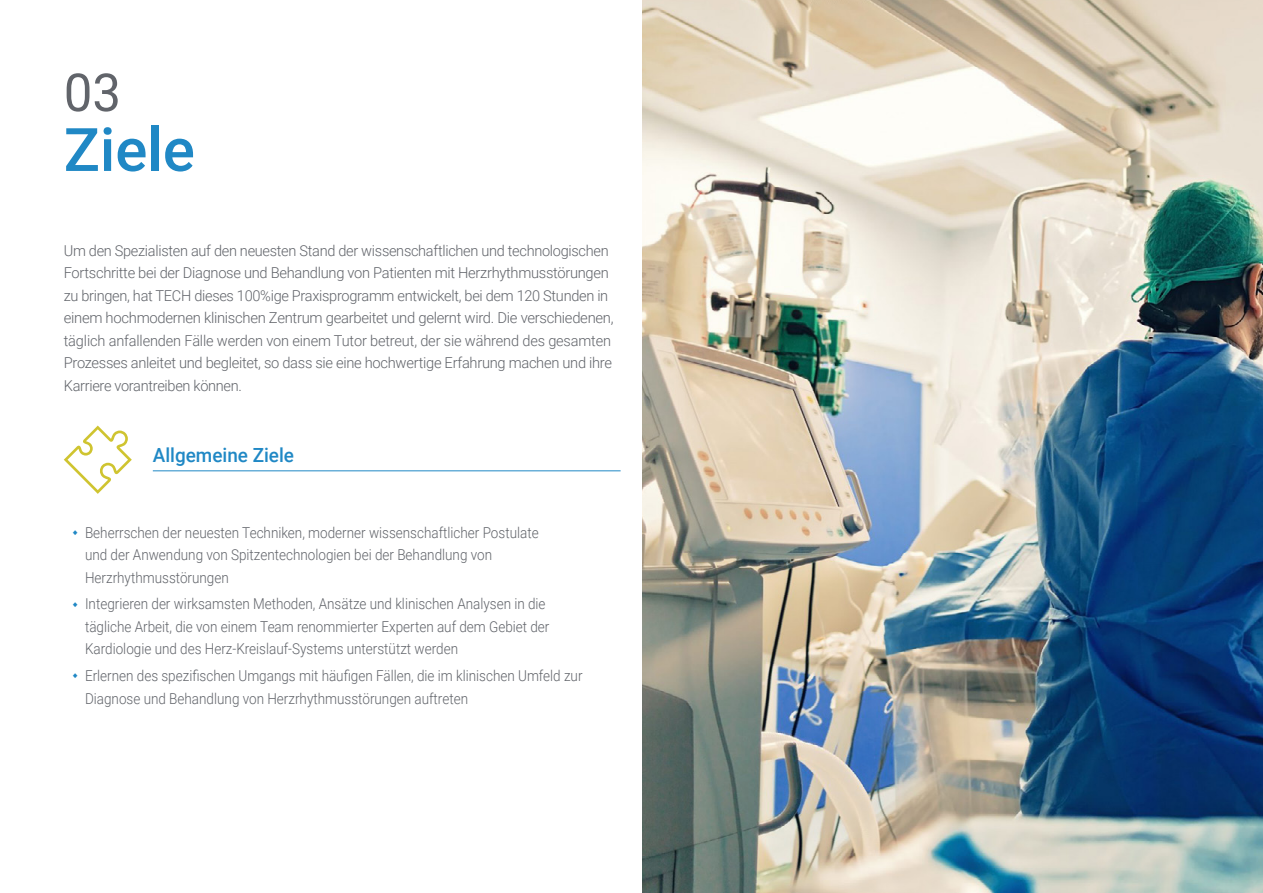
<style>
.page{position:relative;width:1263px;height:893px;background:#fff}
.page>*{position:absolute;margin:0;border:0;box-sizing:border-box;transform-origin:0 0}
.t1{font:500 60px "Roboto";color:#2088c5}
.t2{font:52.5px "Roboto";color:#61646a}
.t3{font:500 19.5px "Roboto";color:#2088c5}
.t4{font:300 15px/22.5px "Roboto";letter-spacing:-.01em;color:#61646a}
.t5{font:300 15px/22.5px "Roboto";letter-spacing:-.01em;color:#61646a;scale:.9 1}
</style>
<div class="page">
<hr style="left:153px;top:470px;width:468px;height:1px;background:#2088c5">
<svg style="left:64px;top:426px;width:68px;height:68px"></svg>
<img style="left:642px;top:0;width:621px;height:893px">
<h2 class="t2" style="left:64px;top:56px;width:59px">03</h2>
<h1 class="t1" style="left:64px;top:108px;width:133px">Ziele</h1>
<p class="t4" style="left:64px;top:239px;width:551px">Um den Spezialisten auf den neuesten Stand der wissenschaftlichen und technologischen Fortschritte bei der Diagnose und Behandlung von Patienten mit Herzrhythmusstörungen zu bringen, hat TECH dieses 100%ige Praxisprogramm entwickelt, bei dem 120 Stunden in einem hochmodernen klinischen Zentrum gearbeitet und gelernt wird. Die verschiedenen, täglich anfallenden Fälle werden von einem Tutor betreut, der sie während des gesamten Prozesses anleitet und begleitet, so dass sie eine hochwertige Erfahrung machen und ihre Karriere vorantreiben können.</p>
<h3 class="t3" style="left:153px;top:442px;width:143px">Allgemeine Ziele</h3>
<p class="t5" style="left:85px;top:520px;width:505px">Beherrschen der neuesten Techniken, moderner wissenschaftlicher Postulate und der Anwendung von Spitzentechnologien bei der Behandlung von<br>Herzrhythmusstörungen</p>
<p class="t5" style="left:85px;top:592px;width:517px">Integrieren der wirksamsten Methoden, Ansätze und klinischen Analysen in die tägliche Arbeit, die von einem Team renommierter Experten auf dem Gebiet der<br>Kardiologie und des Herz-Kreislauf-Systems unterstützt werden</p>
<p class="t5" style="left:85px;top:664px;width:554px">Erlernen des spezifischen Umgangs mit häufigen Fällen, die im klinischen Umfeld zur<br>Diagnose und Behandlung von Herzrhythmusstörungen auftreten</p>
</div>
